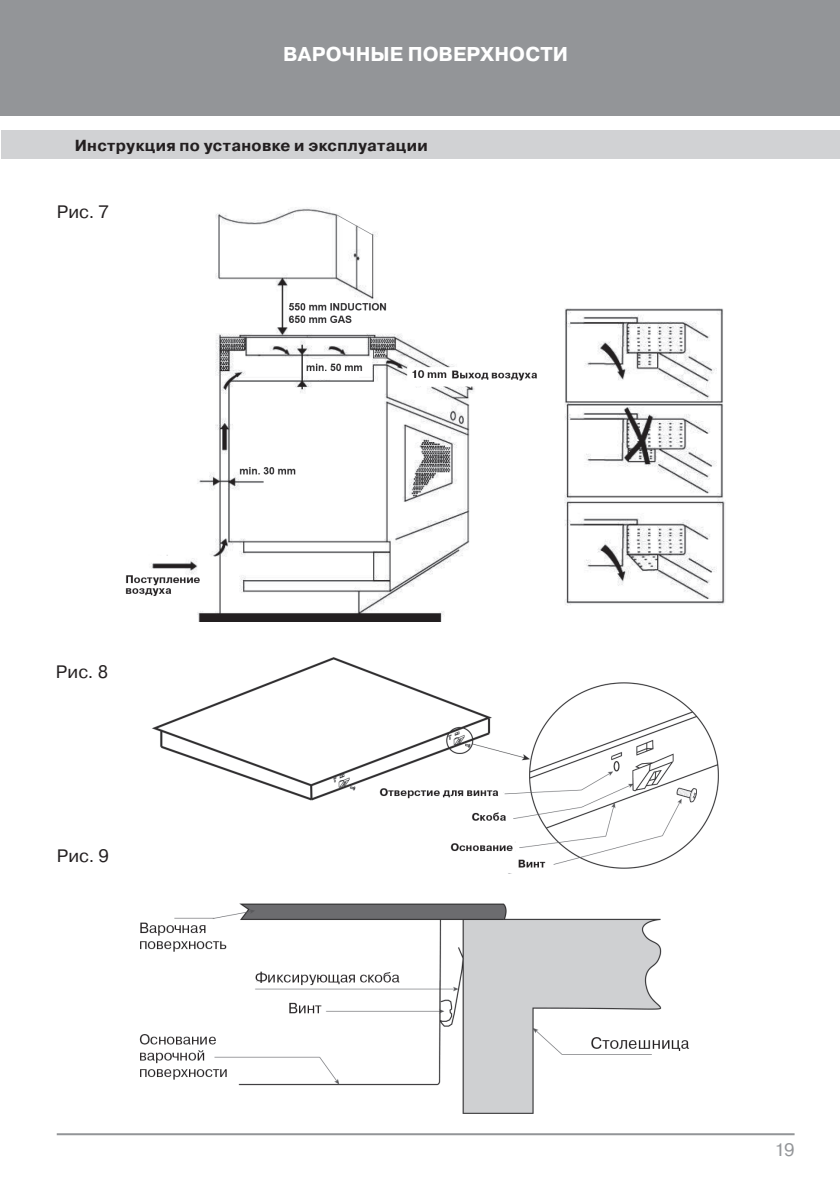
<style>
.page{position:relative;width:840px;height:1191px;background:#fff}
.page>*{position:absolute;margin:0;border:0;box-sizing:border-box;transform-origin:0 0}
.t1{font:700 20px "Pragmatica";letter-spacing:.005em;color:#fff}
.t2{font:18px "Pragmatica";letter-spacing:.01em;color:#231f20}
.t3{font:18px "Pragmatica";color:#939598}
.t4{font:700 16px "Pragmatica";letter-spacing:.02em;color:#231f20}
</style>
<div class="page">
<div style="left:0;top:0;width:839px;height:116px;background:#939598"></div>
<div style="left:1px;top:130px;width:838px;height:29px;background:#d1d2d4"></div>
<hr style="left:57px;top:1133px;width:737px;height:2px;background:#939598">
<img style="left:125px;top:207px;width:600px;height:414px">
<img style="left:152px;top:657px;width:566px;height:217px">
<img style="left:139px;top:903px;width:551px;height:211px">
<p class="t1" style="left:283px;top:41px;width:286px">ВАРОЧНЫЕ ПОВЕРХНОСТИ</p>
<p class="t4" style="left:75px;top:135px;width:354px">Инструкция по установке и эксплуатации</p>
<p class="t2" style="left:57px;top:201px;width:54px">Рис. 7</p>
<p class="t2" style="left:56px;top:660px;width:54px">Рис. 8</p>
<p class="t2" style="left:57px;top:844px;width:54px">Рис. 9</p>
<p class="t3" style="left:774px;top:1138px;width:22px">19</p>
</div>
